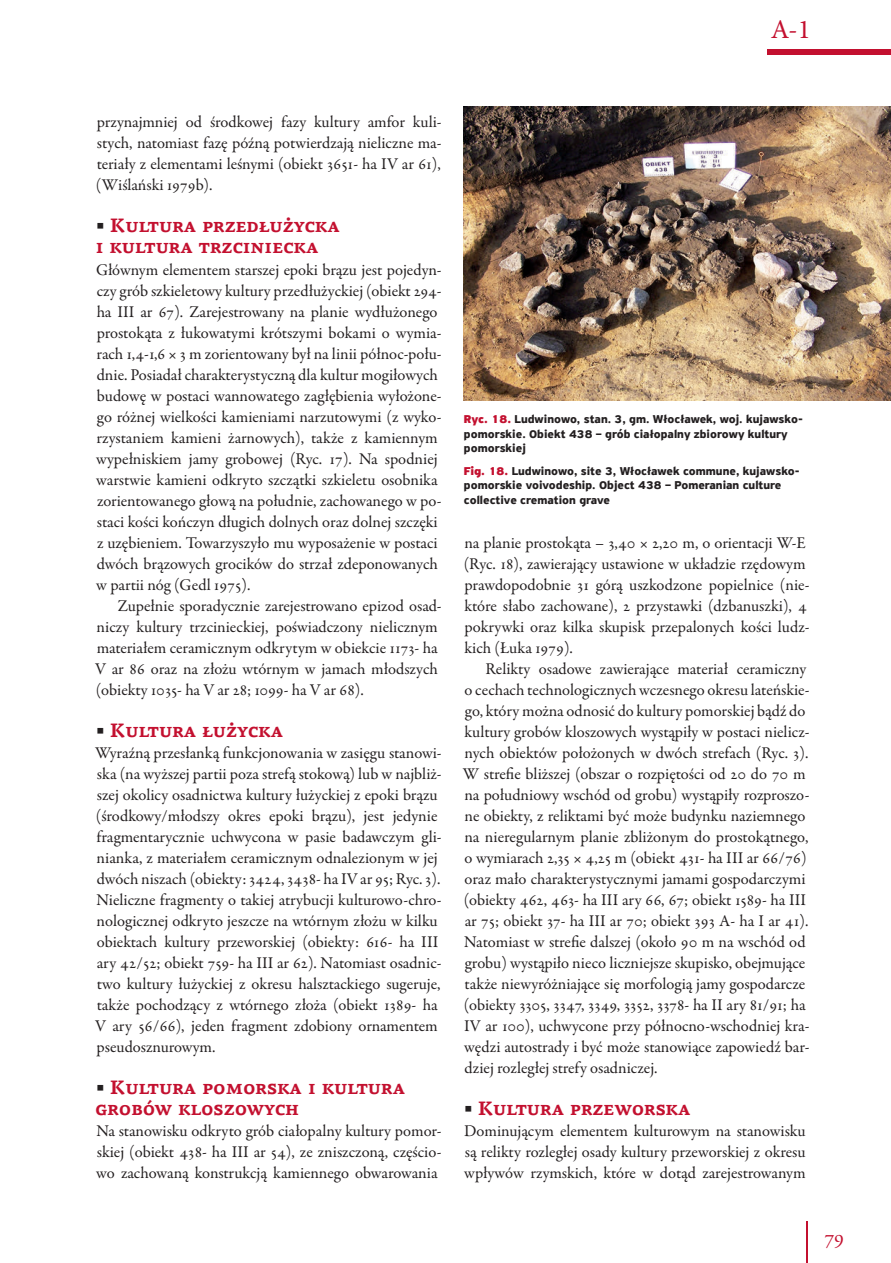
<style>
.page{position:relative;width:891px;height:1263px;background:#fff}
.page>*{position:absolute;margin:0;border:0;box-sizing:border-box;transform-origin:0 0}
.t1{font:27px "Minion Pro";color:#c3102f}
.t2{font:21px "Adobe Garamond Pro";color:#c3102f}
.t3{font:700 19.5px/21px "PF Agora Serif Pro";color:#c3102f}
.t4{font:16.5px/21px "Garamond Premr Pro";color:#231f20}
.t5{font:700 12px/14.4px "PF Highway Sans Pro";color:#231f20}
.s1{font-family:"Adobe Garamond Pro"}
.s2{font-weight:900;color:#c3102f}
</style>
<div class="page">
<div style="left:767px;top:50px;width:124px;height:5px;background:#c3102f"></div>
<hr style="left:806px;top:1221px;width:1px;height:42px;background:#c3102f">
<img style="left:464px;top:106px;width:427px;height:294px">
<h1 class="t1" style="left:771px;top:13px;width:42px">A-1</h1>
<p class="t4" style="left:96px;top:112px;width:347px;text-align:justify">przynajmniej od środkowej fazy kultury amfor kuli&shy;stych, natomiast fazę późną potwierdzają nieliczne ma&shy;teriały z elementami leśnymi (obiekt 3651- ha IV ar 61), (Wiślański 1979b).</p>
<p class="t3" style="left:96px;top:216px;width:245px"><sup>■</sup> Kultura przedłużycka i kultura trzciniecka</p>
<p class="t4" style="left:96px;top:259px;width:347px">Głównym elementem starszej epoki brązu jest pojedyn&shy;czy grób szkieletowy kultury przedłużyckiej (obiekt 294- ha III ar 67). Zarejestrowany na planie wydłużonego prostokąta z łukowatymi krótszymi bokami o wymia&shy;rach 1,4-1,6 <span class="s1">×</span> 3 m zorientowany był na linii północ-połu&shy;dnie. Posiadał charakterystyczną dla kultur mogiłowych budowę w postaci wannowatego zagłębienia wyłożone&shy;go różnej wielkości kamieniami narzutowymi (z wyko&shy;rzystaniem kamieni żarnowych), także z kamiennym wypełniskiem jamy grobowej (Ryc. 17). Na spodniej warstwie kamieni odkryto szczątki szkieletu osobnika zorientowanego głową na południe, zachowanego w po&shy;staci kości kończyn długich dolnych oraz dolnej szczęki z uzębieniem. Towarzyszyło mu wyposażenie w postaci dwóch brązowych grocików do strzał zdeponowanych w partii nóg (Gedl 1975).</p>
<p class="t4" style="left:95px;top:595px;width:348px;text-indent:22px">Zupełnie sporadycznie zarejestrowano epizod osad&shy;niczy kultury trzcinieckiej, poświadczony nielicznym materiałem ceramicznym odkrytym w obiekcie 1173- ha V ar 86 oraz na złożu wtórnym w jamach młodszych (obiekty 1035- ha V ar 28; 1099- ha V ar 68).</p>
<p class="t3" style="left:97px;top:720px;width:188px"><sup>■</sup> Kultura łużycka</p>
<p class="t4" style="left:95px;top:742px;width:348px">Wyraźną przesłanką funkcjonowania w zasięgu stanowi&shy;ska (na wyższej partii poza strefą stokową) lub w najbliż&shy;szej okolicy osadnictwa kultury łużyckiej z epoki brązu (środkowy/młodszy okres epoki brązu), jest jedynie fragmentarycznie uchwycona w pasie badawczym gli&shy;nianka, z materiałem ceramicznym odnalezionym w jej dwóch niszach (obiekty: 3424, 3438- ha IV ar 95; Ryc. 3).<br>Nieliczne fragmenty o takiej atrybucji kulturowo-chro&shy;nologicznej odkryto jeszcze na wtórnym złożu w kilku obiektach kultury przeworskiej (obiekty: 616- ha III ary 42/52; obiekt 759- ha III ar 62). Natomiast osadnic&shy;two kultury łużyckiej z okresu halsztackiego sugeruje, także pochodzący z wtórnego złoża (obiekt 1389- ha V ary 56/66), jeden fragment zdobiony ornamentem pseudosznurowym.</p>
<p class="t3" style="left:95px;top:1077px;width:311px"><sup>■</sup> Kultura pomorska i kultura grobów kloszowych</p>
<p class="t4" style="left:96px;top:1120px;width:347px;text-align:justify">Na stanowisku odkryto grób ciałopalny kultury pomor&shy;skiej (obiekt 438- ha III ar 54), ze zniszczoną, częścio&shy;wo zachowaną konstrukcją kamiennego obwarowania</p>
<p class="t5" style="left:464px;top:412px;width:341px"><span class="s2">Ryc. 18.</span> Ludwinowo, stan. 3, gm. Włocławek, woj. kujawsko&shy;pomorskie. Obiekt 438 – grób ciałopalny zbiorowy kultury pomorskiej</p>
<p class="t5" style="left:464px;top:464px;width:337px"><span class="s2">Fig. 18.</span> Ludwinowo, site 3, Włocławek commune, kujawsko&shy;pomorskie voivodeship. Object 438 – Pomeranian culture collective cremation grave</p>
<p class="t4" style="left:464px;top:532px;width:347px">na planie prostokąta – 3,40 <span class="s1">×</span> 2,20 m, o orientacji W-E (Ryc. 18), zawierający ustawione w układzie rzędowym prawdopodobnie 31 górą uszkodzone popielnice (nie&shy;które słabo zachowane), 2 przystawki (dzbanuszki), 4 pokrywki oraz kilka skupisk przepalonych kości ludz&shy;kich (Łuka 1979).</p>
<p class="t4" style="left:463px;top:658px;width:348px;text-indent:22px">Relikty osadowe zawierające materiał ceramiczny o cechach technologicznych wczesnego okresu lateńskie&shy;go, który można odnosić do kultury pomorskiej bądź do kultury grobów kloszowych wystąpiły w postaci nielicz&shy;nych obiektów położonych w dwóch strefach (Ryc. 3).<br>W strefie bliższej (obszar o rozpiętości od 20 do 70 m na południowy wschód od grobu) wystąpiły rozproszo&shy;ne obiekty, z reliktami być może budynku naziemnego na nieregularnym planie zbliżonym do prostokątnego, o wymiarach 2,35 <span class="s1">×</span> 4,25 m (obiekt 431- ha III ar 66/76) oraz mało charakterystycznymi jamami gospodarczymi (obiekty 462, 463- ha III ary 66, 67; obiekt 1589- ha III ar 75; obiekt 37- ha III ar 70; obiekt 393 A- ha I ar 41).<br>Natomiast w strefie dalszej (około 90 m na wschód od grobu) wystąpiło nieco liczniejsze skupisko, obejmujące także niewyróżniające się morfologią jamy gospodarcze (obiekty 3305, 3347, 3349, 3352, 3378- ha II ary 81/91; ha IV ar 100), uchwycone przy północno-wschodniej kra&shy;wędzi autostrady i być może stanowiące zapowiedź bar&shy;dziej rozległej strefy osadniczej.</p>
<p class="t3" style="left:464px;top:1098px;width:227px"><sup>■</sup> Kultura przeworska</p>
<p class="t4" style="left:464px;top:1120px;width:343px;text-align:justify">Dominującym elementem kulturowym na stanowisku są relikty rozległej osady kultury przeworskiej z okresu wpływów rzymskich, które w dotąd zarejestrowanym</p>
<p class="t2" style="left:824px;top:1224px;width:21px">79</p>
</div>
